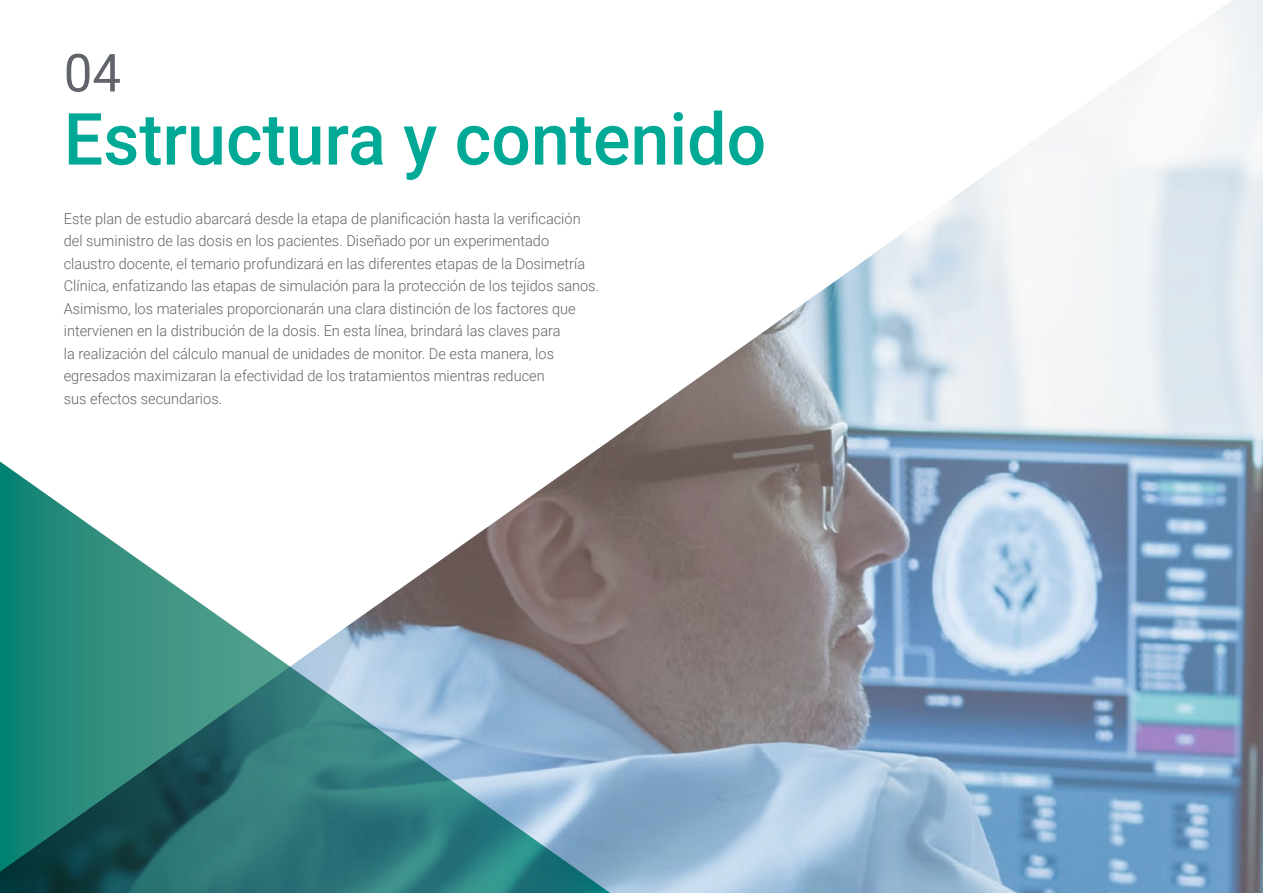
<style>
.page{position:relative;width:1263px;height:893px;background:#fff}
.page>*{position:absolute;margin:0;border:0;box-sizing:border-box;transform-origin:0 0}
.t1{font:500 72px "Roboto";color:#00a996}
.t2{font:52.5px "Roboto";color:#61646a}
.t3{font:300 15px/22.5px "Roboto";color:#61646a}
</style>
<div class="page">
<img style="left:602px;top:0;width:661px;height:893px">
<svg style="left:0;top:446px;width:640px;height:447px"></svg>
<h2 class="t2" style="left:64px;top:36px;width:59px">04</h2>
<h1 class="t1" style="left:64px;top:89px;width:704px">Estructura y contenido</h1>
<p class="t3" style="left:64px;top:207px;width:537px">Este plan de estudio abarcará desde la etapa de planificación hasta la verificación del suministro de las dosis en los pacientes. Diseñado por un experimentado claustro docente, el temario profundizará en las diferentes etapas de la Dosimetría Clínica, enfatizando las etapas de simulación para la protección de los tejidos sanos.<br>Asimismo, los materiales proporcionarán una clara distinción de los factores que intervienen en la distribución de la dosis. En esta línea, brindará las claves para<br>la realización del cálculo manual de unidades de monitor. De esta manera, los egresados maximizaran la efectividad de los tratamientos mientras reducen<br>sus efectos secundarios.</p>
</div>
